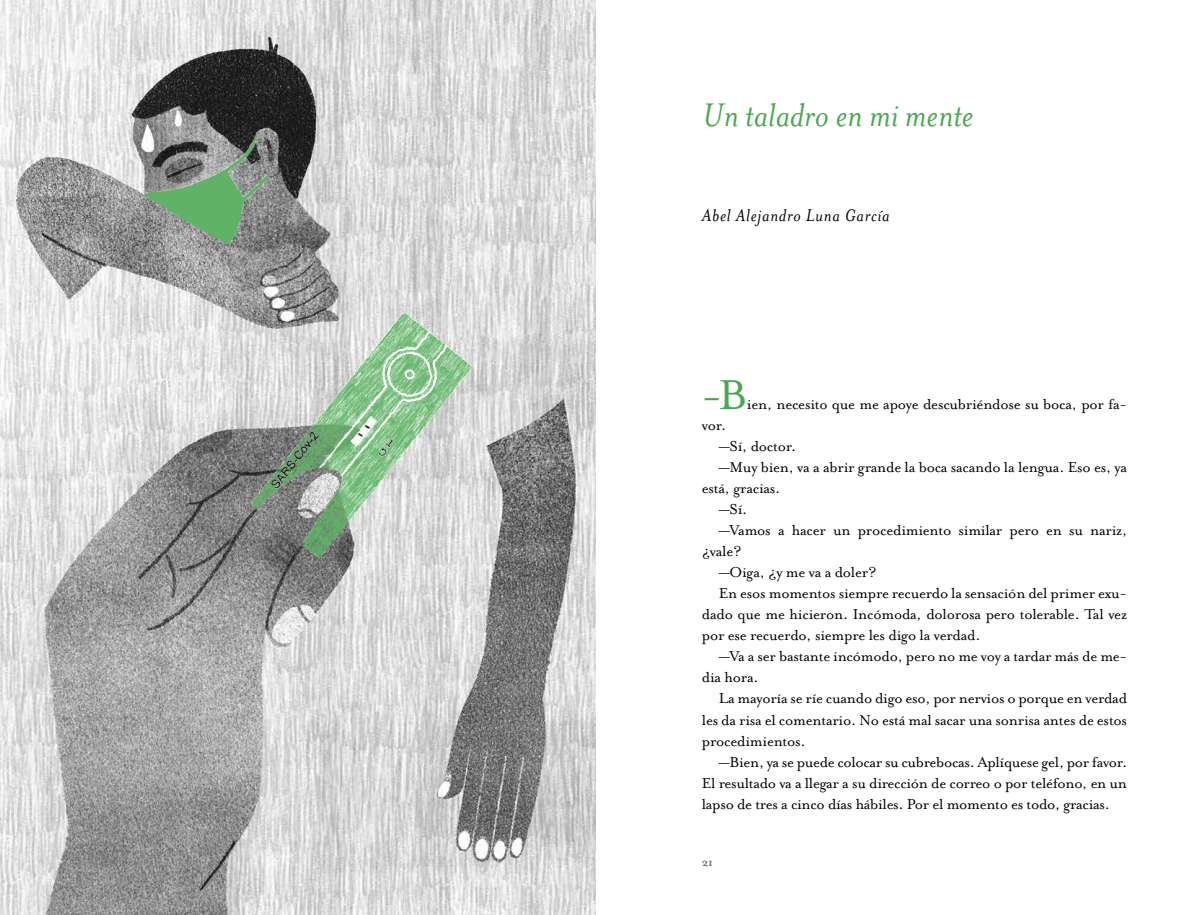
<style>
.page{position:relative;width:1191px;height:915px;background:#fff}
.page>*{position:absolute;margin:0;border:0;box-sizing:border-box;transform-origin:0 0}
.t1{font:48px "Mrs Eaves OT";color:#4aa851}
.t2{font:italic 37.5px "Mrs Eaves OT";color:#4aa851}
.t3{font:italic 19.5px "Mrs Eaves OT";letter-spacing:.04em;color:#000}
.t4{font:16.5px "Mrs Eaves OT";letter-spacing:-.015em;color:#000}
.t5{font:700 12px "Mrs Eaves OT";color:#6d6e71}
</style>
<div class="page">
<img style="left:0;top:0;width:595px;height:914px">
<h2 class="t2" style="left:702px;top:95px;width:273px">Un taladro en mi mente</h2>
<p class="t3" style="left:702px;top:204px;width:189px">Abel Alejandro Luna García</p>
<h1 class="t1" style="left:700px;top:367px;width:48px">-B</h1>
<p class="t4" style="left:747px;top:394px;width:382px">ien, necesito que me apoye descubriéndose su boca, por fa-</p>
<p class="t4" style="left:702px;top:415px;width:26px">vor.</p>
<p class="t4" style="left:719px;top:436px;width:79px">—Sí, doctor.</p>
<p class="t4" style="left:719px;top:457px;width:410px">—Muy bien, va a abrir grande la boca sacando la lengua. Eso es, ya</p>
<p class="t4" style="left:702px;top:478px;width:80px">está, gracias.</p>
<p class="t4" style="left:719px;top:499px;width:30px">—Sí.</p>
<p class="t4" style="left:719px;top:520px;width:410px">—Vamos a hacer un procedimiento similar pero en su nariz,</p>
<p class="t4" style="left:702px;top:541px;width:41px">¿vale?</p>
<p class="t4" style="left:719px;top:562px;width:159px">—Oiga, ¿y me va a doler?</p>
<p class="t4" style="left:719px;top:583px;width:410px">En esos momentos siempre recuerdo la sensación del primer exu-</p>
<p class="t4" style="left:702px;top:604px;width:427px">dado que me hicieron. Incómoda, dolorosa pero tolerable. Tal vez</p>
<p class="t4" style="left:702px;top:625px;width:280px">por ese recuerdo, siempre les digo la verdad.</p>
<p class="t4" style="left:719px;top:646px;width:410px">—Va a ser bastante incómodo, pero no me voy a tardar más de me-</p>
<p class="t4" style="left:702px;top:667px;width:58px">dia hora.</p>
<p class="t4" style="left:719px;top:688px;width:410px">La mayoría se ríe cuando digo eso, por nervios o porque en verdad</p>
<p class="t4" style="left:702px;top:709px;width:427px">les da risa el comentario. No está mal sacar una sonrisa antes de estos</p>
<p class="t4" style="left:702px;top:730px;width:105px">procedimientos.</p>
<p class="t4" style="left:719px;top:751px;width:410px">—Bien, ya se puede colocar su cubrebocas. Aplíquese gel, por favor.</p>
<p class="t4" style="left:702px;top:773px;width:427px">El resultado va a llegar a su dirección de correo o por teléfono, en un</p>
<p class="t4" style="left:702px;top:794px;width:409px">lapso de tres a cinco días hábiles. Por el momento es todo, gracias.</p>
<p class="t5" style="left:702px;top:854px;width:13px">21</p>
</div>
